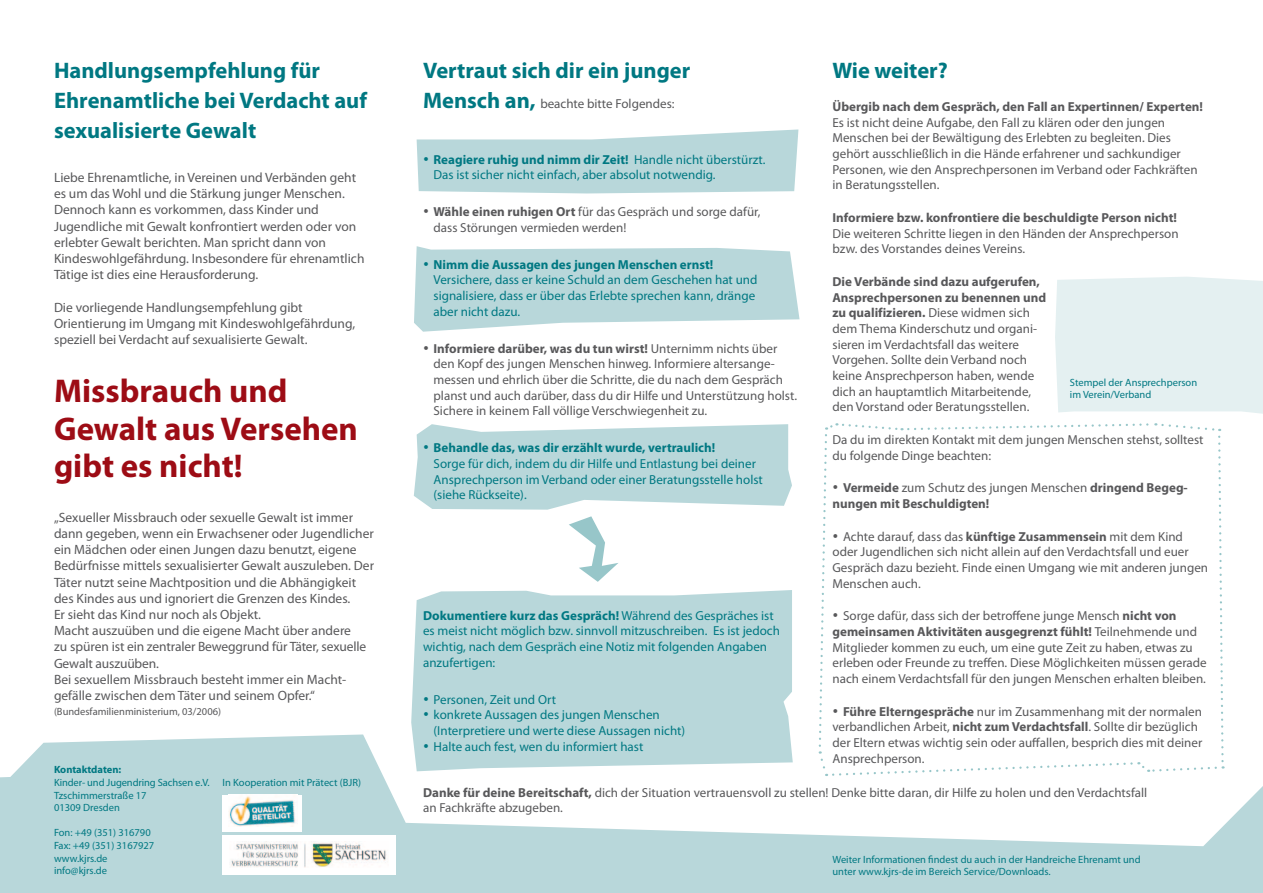
<style>
.page{position:relative;width:1263px;height:893px;background:#fff}
.page>*{position:absolute;margin:0;border:0;box-sizing:border-box;transform-origin:0 0}
.t1{font:700 33px/37.5px "Myriad Pro";color:#9d0c15}
.t2{font:700 22.5px/29.7px "Myriad Pro";color:#007882}
.t3{font:13.5px/16.2px "Myriad Pro";color:#58585a}
.t4{font:13.05px/15.6px "Myriad Pro";color:#58585a}
.t5{font:13.05px/15.6px "Myriad Pro";color:#007882}
.t6{font:700 13.05px/15.6px "Myriad Pro";color:#58585a}
.t7{font:10.5px/12.6px "Myriad Pro";color:#007882}
.t8{font:10.5px "Myriad Pro";color:#58585a}
.t9{font:700 10.5px "Myriad Pro";color:#007882}
.s1{font-weight:700;font-size:22.5px;color:#007882}
.s2{font-weight:700}
.s3{font-weight:400}
</style>
<div class="page">
<div style="left:411px;top:590px;width:381px;height:144px;background:#b8d7da"></div>
<svg style="left:414px;top:424px;width:378px;height:86px"></svg>
<svg style="left:414px;top:246px;width:385px;height:86px"></svg>
<svg style="left:417px;top:129px;width:381px;height:64px"></svg>
<svg style="left:0;top:734px;width:1263px;height:159px;fill:#b8d7da"></svg>
<div style="left:1055px;top:277px;width:208px;height:137px;background:#e4f0f1"></div>
<svg style="left:569px;top:516px;width:49px;height:66px"></svg>
<svg style="left:817px;top:423px;width:408px;height:354px"></svg>
<div style="left:222px;top:835px;width:174px;height:40px;background:#fff"></div>
<img style="left:231px;top:841px;width:156px;height:27px">
<div style="left:222px;top:795px;width:80px;height:36px;background:#fff"></div>
<img style="left:229px;top:796px;width:67px;height:30px">
<h2 class="t2" style="left:54px;top:55px;width:315px">Handlungsempfehlung für<br>Ehrenamtliche bei Verdacht auf sexualisierte Gewalt</h2>
<p class="t3" style="left:54px;top:169px;width:312px">Liebe Ehrenamtliche, in Vereinen und Verbänden geht es um das Wohl und die Stärkung junger Menschen.<br>Dennoch kann es vorkommen, dass Kinder und Jugendliche mit Gewalt konfrontiert werden oder von erlebter Gewalt berichten. Man spricht dann von Kindeswohlgefährdung. Insbesondere für ehrenamtlich Tätige ist dies eine Herausforderung.</p>
<p class="t3" style="left:54px;top:299px;width:303px">Die vorliegende Handlungsempfehlung gibt<br>Orientierung im Umgang mit Kindeswohlgefährdung, speziell bei Verdacht auf sexualisierte Gewalt.</p>
<h1 class="t1" style="left:54px;top:371px;width:305px">Missbrauch und<br>Gewalt aus Versehen gibt es nicht!</h1>
<p class="t3" style="left:54px;top:509px;width:322px">„Sexueller Missbrauch oder sexuelle Gewalt ist immer dann gegeben, wenn ein Erwachsener oder Jugendlicher ein Mädchen oder einen Jungen dazu benutzt, eigene Bedürfnisse mittels sexualisierter Gewalt auszuleben. Der Täter nutzt seine Machtposition und die Abhängigkeit des Kindes aus und ignoriert die Grenzen des Kindes.<br>Er sieht das Kind nur noch als Objekt.<br>Macht auszuüben und die eigene Macht über andere<br>zu spüren ist ein zentraler Beweggrund für Täter, sexuelle Gewalt auszuüben.<br>Bei sexuellem Missbrauch besteht immer ein Macht&shy;gefälle zwischen dem Täter und seinem Opfer.“</p>
<p class="t8" style="left:54px;top:705px;width:169px">(Bundesfamilienministerium, 03/2006)</p>
<p class="t9" style="left:54px;top:763px;width:69px">Kontaktdaten:</p>
<p class="t7" style="left:54px;top:776px;width:157px">Kinder- und Jugendring Sachsen e.V.<br>Tzschimmerstraße 17<br>01309 Dresden</p>
<p class="t7" style="left:54px;top:826px;width:102px">Fon: +49 (351) 316790<br>Fax: +49 (351) 3167927 www.kjrs.de info@kjrs.de</p>
<p class="t7" style="left:223px;top:776px;width:140px">In Kooperation mit Prätect (BJR)</p>
<h2 class="t2" style="left:423px;top:55px;width:269px">Vertraut sich dir ein junger</h2>
<p class="t4" style="left:423px;top:96px;width:253px"><span class="s1">Mensch an,</span> beachte bitte Folgendes:</p>
<p class="t5" style="left:434px;top:151px;width:333px;text-indent:-11px">• <span class="s2">Reagiere ruhig und nimm dir Zeit!</span> Handle nicht überstürzt.<br>Das ist sicher nicht einfach, aber absolut notwendig.</p>
<p class="t4" style="left:434px;top:204px;width:328px;text-indent:-11px">• <span class="s2">Wähle einen ruhigen Ort</span> für das Gespräch und sorge dafür, dass Störungen vermieden werden!</p>
<p class="t5" style="left:434px;top:256px;width:325px;text-indent:-11px">• <span class="s2">Nimm die Aussagen des jungen Menschen ernst!<br></span>Versichere, dass er keine Schuld an dem Geschehen hat und signalisiere, dass er über das Erlebte sprechen kann, dränge aber nicht dazu.</p>
<p class="t4" style="left:434px;top:340px;width:365px;text-indent:-11px">• <span class="s2">Informiere darüber, was du tun wirst!</span> Unternimm nichts über den Kopf des jungen Menschen hinweg. Informiere altersange&shy;messen und ehrlich über die Schritte, die du nach dem Gespräch planst und auch darüber, dass du dir Hilfe und Unterstützung holst.<br>Sichere in keinem Fall völlige Verschwiegenheit zu.</p>
<p class="t5" style="left:434px;top:440px;width:331px;text-indent:-11px">• <span class="s2">Behandle das, was dir erzählt wurde, vertraulich!<br></span>Sorge für dich, indem du dir Hilfe und Entlastung bei deiner Ansprechperson im Verband oder einer Beratungsstelle holst (siehe Rückseite).</p>
<p class="t5" style="left:423px;top:607px;width:358px"><span class="s2">Dokumentiere kurz das Gespräch!</span> Während des Gespräches ist es meist nicht möglich bzw. sinnvoll mitzuschreiben. Es ist jedoch wichtig, nach dem Gespräch eine Notiz mit folgenden Angaben anzufertigen:</p>
<p class="t5" style="left:423px;top:691px;width:134px">• Personen, Zeit und Ort</p>
<p class="t5" style="left:434px;top:707px;width:253px;text-indent:-11px">• konkrete Aussagen des jungen Menschen (Interpretiere und werte diese Aussagen nicht)</p>
<p class="t5" style="left:423px;top:738px;width:222px">• Halte auch fest, wen du informiert hast</p>
<h2 class="t2" style="left:832px;top:55px;width:117px">Wie weiter?</h2>
<p class="t6" style="left:832px;top:98px;width:372px">Übergib nach dem Gespräch, den Fall an Expertinnen/ Experten!</p>
<p class="t4" style="left:832px;top:114px;width:367px">Es ist nicht deine Aufgabe, den Fall zu klären oder den jungen Menschen bei der Bewältigung des Erlebten zu begleiten. Dies gehört ausschließlich in die Hände erfahrener und sachkundiger Personen, wie den Ansprechpersonen im Verband oder Fachkräften in Beratungsstellen.</p>
<p class="t6" style="left:832px;top:209px;width:346px">Informiere bzw. konfrontiere die beschuldigte Person nicht!</p>
<p class="t4" style="left:832px;top:225px;width:348px">Die weiteren Schritte liegen in den Händen der Ansprechperson bzw. des Vorstandes deines Vereins.</p>
<p class="t4" style="left:832px;top:274px;width:215px"><span class="s2">Die Verbände sind dazu aufgerufen, Ansprechpersonen zu benennen und zu qualifizieren.</span> Diese widmen sich dem Thema Kinderschutz und organi&shy;sieren im Verdachtsfall das weitere Vorgehen. Sollte dein Verband noch keine Ansprechperson haben, wende dich an hauptamtlich Mitarbeitende, den Vorstand oder Beratungsstellen.</p>
<p class="t4" style="left:832px;top:431px;width:373px">Da du im direkten Kontakt mit dem jungen Menschen stehst, solltest du folgende Dinge beachten:</p>
<p class="t6" style="left:832px;top:480px;width:357px">• Vermeide <span class="s3">zum Schutz des jungen Menschen</span> dringend Begeg&shy;nungen mit Beschuldigten!</p>
<p class="t4" style="left:832px;top:528px;width:377px">• Achte darauf, dass das <span class="s2">künftige Zusammensein</span> mit dem Kind oder Jugendlichen sich nicht allein auf den Verdachtsfall und euer Gespräch dazu bezieht. Finde einen Umgang wie mit anderen jungen Menschen auch.</p>
<p class="t4" style="left:832px;top:608px;width:376px">• Sorge dafür, dass sich der betroffene junge Mensch <span class="s2">nicht von gemeinsamen Aktivitäten ausgegrenzt fühlt!</span> Teilnehmende und Mitglieder kommen zu euch, um eine gute Zeit zu haben, etwas zu erleben oder Freunde zu treffen. Diese Möglichkeiten müssen gerade nach einem Verdachtsfall für den jungen Menschen erhalten bleiben.</p>
<p class="t4" style="left:832px;top:703px;width:371px">• <span class="s2">Führe Elterngespräche</span> nur im Zusammenhang mit der normalen verbandlichen Arbeit, <span class="s2">nicht zum Verdachtsfall</span>. Sollte dir bezüglich der Eltern etwas wichtig sein oder auffallen, besprich dies mit deiner Ansprechperson.</p>
<p class="t7" style="left:1070px;top:377px;width:129px;line-height:12px">Stempel der Ansprechperson im Verein/Verband</p>
<p class="t4" style="left:423px;top:784px;width:726px"><span class="s2">Danke für deine Bereitschaft,</span> dich der Situation vertrauensvoll zu stellen! Denke bitte daran, dir Hilfe zu holen und den Verdachtsfall an Fachkräfte abzugeben.</p>
<p class="t7" style="left:832px;top:853px;width:310px;line-height:12px">Weiter Informationen findest du auch in der Handreiche Ehrenamt und unter www.kjrs-de im Bereich Service/Downloads.</p>
</div>
